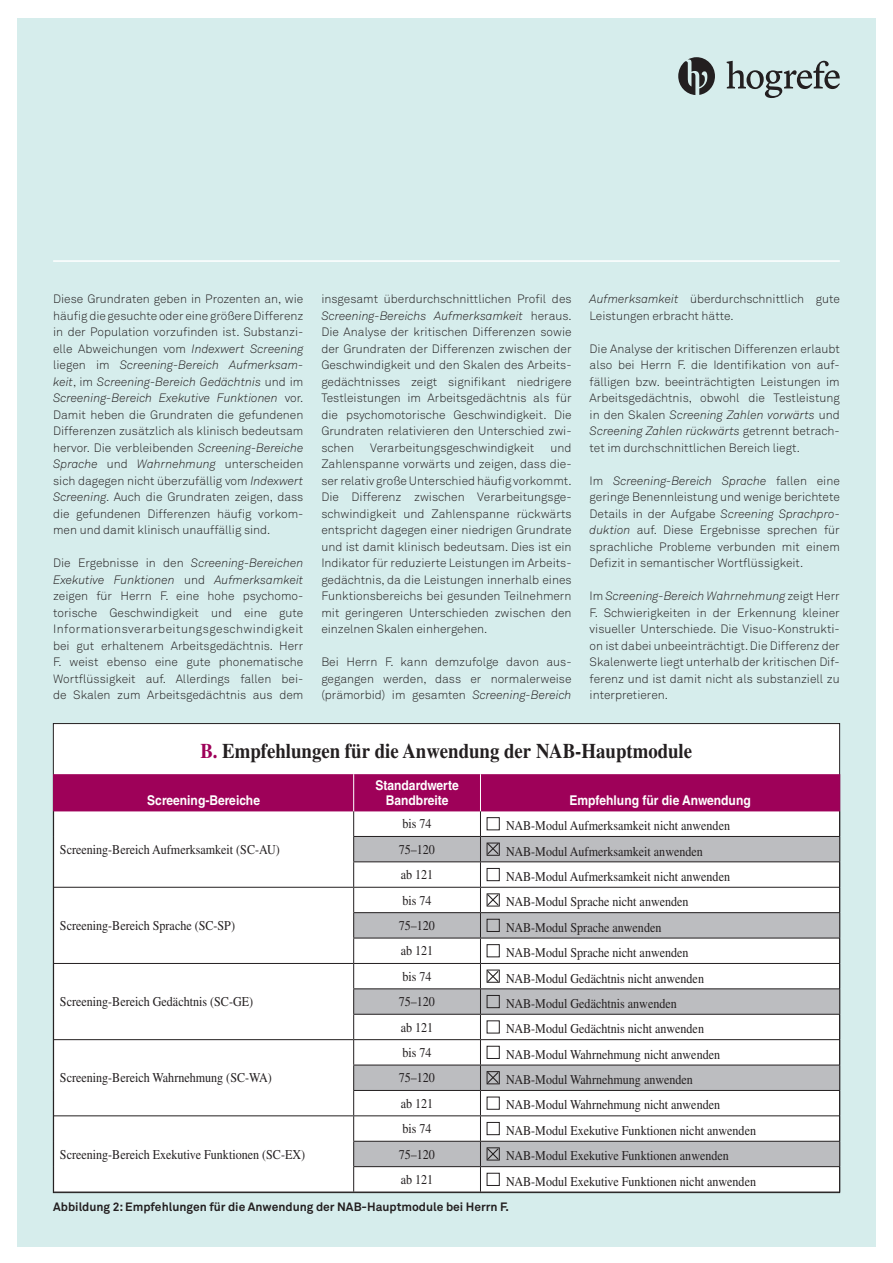
<style>
.page{position:relative;width:893px;height:1263px;background:#fff}
.page>*{position:absolute;margin:0;border:0;box-sizing:border-box;transform-origin:0 0}
.t1{font:700 20.85px "Times LT Std";color:#231f20;scale:.9 1}
.t2{font:13.35px "Times LT Std";color:#231f20;scale:.9 1}
.t3{font:700 13.35px/14.9px "Helvetica LT Std";color:#fff;text-align:center;scale:.9 1}
.t4{font:300 12px/16.5px "Akkurat Pro";color:#231f20;text-align:justify}
.t5{font:700 12px "Akkurat Pro";color:#231f20}
.s1{font-style:italic}
.s2{color:#9e0159}
</style>
<div class="page">
<div style="left:17px;top:18px;width:859px;height:1229px;background:#d6edec"></div>
<hr style="left:53px;top:260px;width:787px;height:2px;background:#fff">
<svg style="left:678px;top:57px;width:37px;height:38px"></svg>
<svg style="left:727px;top:61px;width:113px;height:37px"></svg>
<div style="left:53px;top:723px;width:787px;height:469px;background:#fff"></div>
<hr style="left:353px;top:1192px;width:127px;height:1px;background:#231f20">
<hr style="left:480px;top:1192px;width:360px;height:1px;background:#231f20">
<hr style="left:53px;top:1192px;width:300px;height:1px;background:#231f20">
<svg style="left:53px;top:774px;width:787px;height:418px"></svg>
<p class="t4" style="left:53px;top:291px;width:252px">Diese Grundraten geben in Prozenten an, wie häufig die gesuchte oder eine größere Differenz in der Population vorzufinden ist. Substanzi&shy;elle Abweichungen vom <span class="s1">Indexwert Screening </span>liegen im <span class="s1">Screening-Bereich Aufmerksam&shy;keit</span>, im <span class="s1">Screening-Bereich Gedächtnis</span> und im <span class="s1">Screening-Bereich Exekutive Funktionen</span> vor.<br>Damit heben die Grundraten die gefundenen Differenzen zusätzlich als klinisch bedeutsam hervor. Die verbleibenden <span class="s1">Screening-Bereiche Sprache</span> und <span class="s1">Wahrnehmung</span> unterscheiden sich dagegen nicht überzufällig vom <span class="s1">Indexwert Screening</span>. Auch die Grundraten zeigen, dass die gefundenen Differenzen häufig vorkom&shy;men und damit klinisch unauffällig sind.</p>
<p class="t4" style="left:53px;top:555px;width:252px">Die Ergebnisse in den <span class="s1">Screening-Bereichen Exekutive Funktionen</span> und <span class="s1">Aufmerksamkeit </span>zeigen für Herrn F. eine hohe psychomo&shy;torische Geschwindigkeit und eine gute Informationsverarbeitungsgeschwindigkeit bei gut erhaltenem Arbeitsgedächtnis. Herr F. weist ebenso eine gute phonematische Wortflüssigkeit auf. Allerdings fallen bei&shy;de Skalen zum Arbeitsgedächtnis aus dem</p>
<p class="t4" style="left:321px;top:291px;width:252px">insgesamt überdurchschnittlichen Profil des <span class="s1">Screening-Bereichs Aufmerksamkeit</span> heraus.<br>Die Analyse der kritischen Differenzen sowie der Grundraten der Differenzen zwischen der Geschwindigkeit und den Skalen des Arbeits&shy;gedächtnisses zeigt signifikant niedrigere Testleistungen im Arbeitsgedächtnis als für die psychomotorische Geschwindigkeit. Die Grundraten relativieren den Unterschied zwi&shy;schen</p>
<p class="t4" style="left:321px;top:439px;width:252px;text-indent:229px">und Zahlenspanne vorwärts und zeigen, dass die&shy;ser relativ große Unterschied häufig vorkommt.<br>Die Differenz zwischen Verarbeitungsge&shy;schwindigkeit und Zahlenspanne rückwärts entspricht dagegen einer niedrigen Grundrate und ist damit klinisch bedeutsam. Dies ist ein Indikator für reduzierte Leistungen im Arbeits&shy;gedächtnis, da die Leistungen innerhalb eines Funktionsbereichs bei gesunden Teilnehmern mit geringeren Unterschieden zwischen den einzelnen Skalen einhergehen.</p>
<p class="t4" style="left:321px;top:654px;width:252px">Bei Herrn F. kann demzufolge davon aus&shy;gegangen werden, dass er normalerweise (prämorbid) im gesamten <span class="s1">Screening-Bereich</span></p>
<p class="t4" style="left:370px;top:439px;width:166px">Verarbeitungsgeschwindigkeit</p>
<p class="t4" style="left:590px;top:291px;width:252px"><span class="s1">Aufmerksamkeit</span> überdurchschnittlich gute<br>Leistungen erbracht hätte.</p>
<p class="t4" style="left:590px;top:340px;width:252px">Die Analyse der kritischen Differenzen erlaubt also bei Herrn F. die Identifikation von auf&shy;fälligen bzw. beeinträchtigten Leistungen im Arbeitsgedächtnis, obwohl die Testleistung in den Skalen <span class="s1">Screening Zahlen vorwärts</span> und <span class="s1">Screening Zahlen rückwärts</span> getrennt betrach&shy;tet im durchschnittlichen Bereich liegt.</p>
<p class="t4" style="left:590px;top:472px;width:252px">Im <span class="s1">Screening-Bereich Sprache</span> fallen eine geringe Benennleistung und wenige berichtete Details in der Aufgabe <span class="s1">Screening Sprachpro&shy;duktion</span> auf. Diese Ergebnisse sprechen für sprachliche Probleme verbunden mit einem Defizit in semantischer Wortflüssigkeit.</p>
<p class="t4" style="left:590px;top:588px;width:252px">Im <span class="s1">Screening-Bereich Wahrnehmung</span> zeigt Herr F. Schwierigkeiten in der Erkennung kleiner visueller Unterschiede. Die Visuo-Konstrukti&shy;on ist dabei unbeeinträchtigt. Die Differenz der Skalenwerte liegt unterhalb der kritischen Dif&shy;ferenz und ist damit nicht als substanziell zu interpretieren.</p>
<h1 class="t1" style="left:200px;top:738px;width:548px"><span class="s2">B.</span> Empfehlungen für die Anwendung der NAB-Hauptmodule</h1>
<p class="t3" style="left:147px;top:793px;width:127px">Screening-Bereiche</p>
<p class="t3" style="left:375px;top:778px;width:94px">Standardwerte<br>Bandbreite</p>
<p class="t3" style="left:569px;top:793px;width:203px">Empfehlung für die Anwendung</p>
<p class="t2" style="left:60px;top:842px;width:246px">Screening-Bereich Aufmerksamkeit (SC-AU)</p>
<p class="t2" style="left:60px;top:918px;width:196px">Screening-Bereich Sprache (SC-SP)</p>
<p class="t2" style="left:60px;top:994px;width:216px">Screening-Bereich Gedächtnis (SC-GE)</p>
<p class="t2" style="left:60px;top:1070px;width:237px">Screening-Bereich Wahrnehmung (SC-WA)</p>
<p class="t2" style="left:402px;top:816px;width:34px">bis 74</p>
<p class="t2" style="left:506px;top:818px;width:250px">NAB-Modul Aufmerksamkeit nicht anwenden</p>
<p class="t2" style="left:399px;top:842px;width:42px">75–120</p>
<p class="t2" style="left:506px;top:843px;width:220px">NAB-Modul Aufmerksamkeit anwenden</p>
<p class="t2" style="left:401px;top:867px;width:38px">ab 121</p>
<p class="t2" style="left:506px;top:869px;width:250px">NAB-Modul Aufmerksamkeit nicht anwenden</p>
<p class="t2" style="left:402px;top:892px;width:34px">bis 74</p>
<p class="t2" style="left:506px;top:894px;width:204px">NAB-Modul Sprache nicht anwenden</p>
<p class="t2" style="left:399px;top:918px;width:42px">75–120</p>
<p class="t2" style="left:506px;top:920px;width:174px">NAB-Modul Sprache anwenden</p>
<p class="t2" style="left:401px;top:943px;width:38px">ab 121</p>
<p class="t2" style="left:506px;top:945px;width:204px">NAB-Modul Sprache nicht anwenden</p>
<p class="t2" style="left:402px;top:969px;width:34px">bis 74</p>
<p class="t2" style="left:506px;top:970px;width:221px">NAB-Modul Gedächtnis nicht anwenden</p>
<p class="t2" style="left:399px;top:994px;width:42px">75–120</p>
<p class="t2" style="left:506px;top:996px;width:191px">NAB-Modul Gedächtnis anwenden</p>
<p class="t2" style="left:401px;top:1019px;width:38px">ab 121</p>
<p class="t2" style="left:506px;top:1021px;width:221px">NAB-Modul Gedächtnis nicht anwenden</p>
<p class="t2" style="left:402px;top:1045px;width:34px">bis 74</p>
<p class="t2" style="left:506px;top:1047px;width:239px">NAB-Modul Wahrnehmung nicht anwenden</p>
<p class="t2" style="left:399px;top:1070px;width:42px">75–120</p>
<p class="t2" style="left:506px;top:1072px;width:209px">NAB-Modul Wahrnehmung anwenden</p>
<p class="t2" style="left:401px;top:1096px;width:38px">ab 121</p>
<p class="t2" style="left:506px;top:1097px;width:239px">NAB-Modul Wahrnehmung nicht anwenden</p>
<p class="t2" style="left:402px;top:1121px;width:34px">bis 74</p>
<p class="t2" style="left:506px;top:1123px;width:279px">NAB-Modul Exekutive Funktionen nicht anwenden</p>
<p class="t2" style="left:399px;top:1146px;width:42px">75–120</p>
<p class="t2" style="left:506px;top:1148px;width:249px">NAB-Modul Exekutive Funktionen anwenden</p>
<p class="t2" style="left:401px;top:1172px;width:38px">ab 121</p>
<p class="t2" style="left:506px;top:1174px;width:279px">NAB-Modul Exekutive Funktionen nicht anwenden</p>
<p class="t5" style="left:53px;top:1199px;width:457px">Abbildung 2: Empfehlungen für die Anwendung der NAB-Hauptmodule bei Herrn F.</p>
<p class="t2" style="left:60px;top:1146px;width:274px">Screening-Bereich Exekutive Funktionen (SC-EX)</p>
</div>
